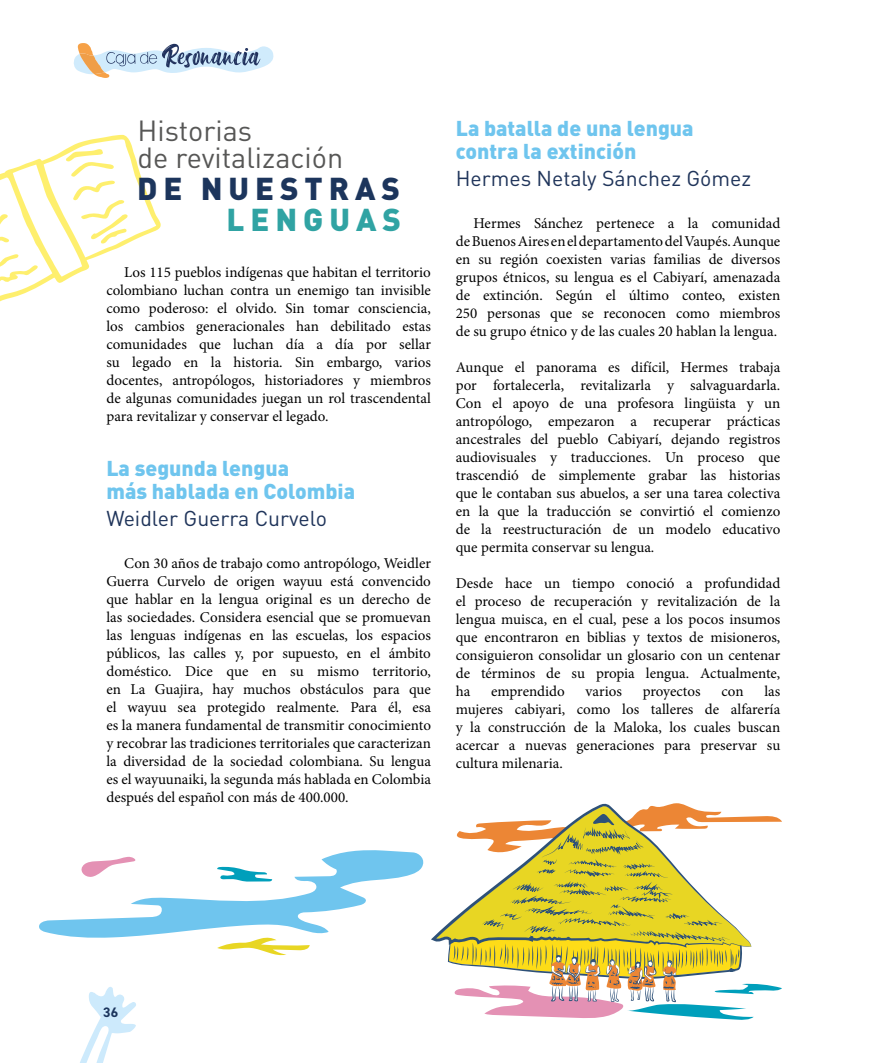
<style>
.page{position:relative;width:869px;height:1063px;background:#fff}
.page>*{position:absolute;margin:0;border:0;box-sizing:border-box;transform-origin:0 0}
.t1{font:900 31.25px "DIN Pro";letter-spacing:.19em;color:#1c355c}
.t2{font:900 31.25px "DIN Pro";letter-spacing:.19em;color:#30a3a3}
.t3{font:28.75px/26.8px "DIN Pro";color:#575756}
.t4{font:900 21.25px/23px "DIN Pro";color:#6fc5ee}
.t5{font:21.25px "DIN Pro";color:#1f345a}
.t6{font:15px/18px "Minion Pro";color:#000;text-align:justify}
.t7{font:700 13.75px "DIN2014";color:#1c355d}
</style>
<div class="page">
<svg style="left:74px;top:43px;width:199px;height:35px"></svg>
<svg style="left:80px;top:987px;width:56px;height:76px"></svg>
<svg style="left:0;top:135px;width:161px;height:167px"></svg>
<svg style="left:447px;top:803px;width:334px;height:217px"></svg>
<svg style="left:39px;top:850px;width:385px;height:106px"></svg>
<h2 class="t3" style="left:137px;top:114px;width:207px">Historias<br>de revitalización</h2>
<h1 class="t1" style="left:137px;top:162px;width:264px">DE NUESTRAS</h1>
<h1 class="t2" style="left:226px;top:193px;width:176px">LENGUAS</h1>
<p class="t6" style="left:106px;top:263px;width:326px;text-indent:18px">Los 115 pueblos indígenas que habitan el territorio colombiano luchan contra un enemigo tan invisible como poderoso: el olvido. Sin tomar consciencia, los cambios generacionales han debilitado estas comunidades que luchan día a día por sellar su legado en la historia. Sin embargo, varios docentes, antropólogos, historiadores y miembros de algunas comunidades juegan un rol trascendental para revitalizar y conservar el legado.</p>
<h3 class="t4" style="left:106px;top:454px;width:250px">La segunda lengua<br>más hablada en Colombia</h3>
<h3 class="t5" style="left:106px;top:502px;width:222px">Weidler Guerra Curvelo</h3>
<p class="t6" style="left:106px;top:555px;width:326px;text-indent:18px">Con 30 años de trabajo como antropólogo, Weidler Guerra Curvelo de origen wayuu está convencido que hablar en la lengua original es un derecho de las sociedades. Considera esencial que se promuevan las lenguas indígenas en las escuelas, los espacios públicos, las calles y, por supuesto, en el ámbito doméstico. Dice que en su mismo territorio, en La Guajira, hay muchos obstáculos para que el wayuu sea protegido realmente. Para él, esa es la manera fundamental de transmitir conocimiento y recobrar las tradiciones territoriales que caracterizan la diversidad de la sociedad colombiana. Su lengua es el wayuunaiki, la segunda más hablada en Colombia después del español con más de 400.000.</p>
<h3 class="t4" style="left:455px;top:114px;width:239px">La batalla de una lengua contra la extinción</h3>
<h3 class="t5" style="left:455px;top:162px;width:297px">Hermes Netaly Sánchez Gómez</h3>
<p class="t6" style="left:455px;top:215px;width:326px;text-indent:18px">Hermes Sánchez pertenece a la comunidad de Buenos Aires en el departamento del Vaupés. Aunque en su región coexisten varias familias de diversos grupos étnicos, su lengua es el Cabiyarí, amenazada de extinción. Según el último conteo, existen 250 personas que se reconocen como miembros de su grupo étnico y de las cuales 20 hablan la lengua.</p>
<p class="t6" style="left:455px;top:359px;width:326px">Aunque el panorama es difícil, Hermes trabaja por fortalecerla, revitalizarla y salvaguardarla.<br>Con el apoyo de una profesora lingüista y un antropólogo, empezaron a recuperar prácticas ancestrales del pueblo Cabiyarí, dejando registros audiovisuales y traducciones. Un proceso que trascendió de simplemente grabar las historias que le contaban sus abuelos, a ser una tarea colectiva en la que la traducción se convirtió el comienzo de la reestructuración de un modelo educativo que permita conservar su lengua.</p>
<p class="t6" style="left:455px;top:575px;width:326px">Desde hace un tiempo conoció a profundidad el proceso de recuperación y revitalización de la lengua muisca, en el cual, pese a los pocos insumos que encontraron en biblias y textos de misioneros, consiguieron consolidar un glosario con un centenar de términos de su propia lengua. Actualmente, ha</p>
<p class="t6" style="left:455px;top:683px;width:326px;text-indent:308px">las mujeres cabiyari, como los talleres de alfarería y la construcción de la Maloka, los cuales buscan acercar a nuevas generaciones para preservar su cultura milenaria.</p>
<p class="t6" style="left:491px;top:683px;width:75px">emprendido</p>
<p class="t6" style="left:585px;top:683px;width:38px">varios</p>
<p class="t6" style="left:642px;top:683px;width:59px">proyectos</p>
<p class="t6" style="left:721px;top:683px;width:24px">con</p>
<p class="t7" style="left:103px;top:1003px;width:16px">36</p>
</div>
